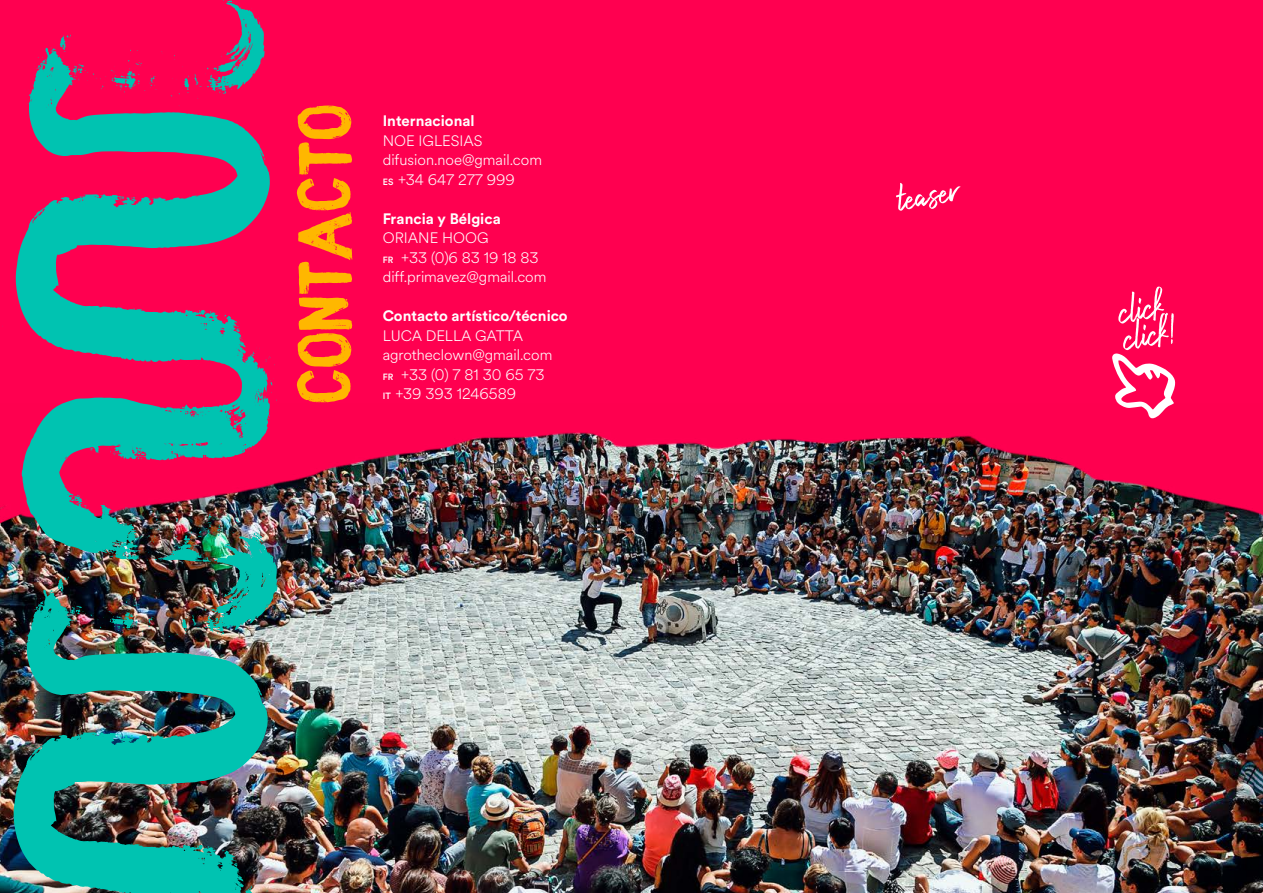
<style>
.page{position:relative;width:1263px;height:893px;background:#fff}
.page>*{position:absolute;margin:0;border:0;box-sizing:border-box;transform-origin:0 0}
.t1{font:82.5px "Fibre Vintage";color:#ffb700}
.t2{font:54px "Harista";color:#fff}
.t3{font:300 15px/19.5px "Circular Spotify Text";color:#fff}
.t4{font:700 15px "Circular Std";color:#fff}
.s1{font-family:"Circular Std";font-weight:500;font-size:9px}
</style>
<div class="page">
<div style="left:0;top:0;width:1263px;height:648px;background:#ff0050"></div>
<img style="left:279px;top:432px;width:984px;height:461px">
<img style="left:0;top:0;width:279px;height:893px">
<svg style="left:1112px;top:353px;width:63px;height:66px"></svg>
<h1 class="t1" style="left:294px;top:404px;width:302px;rotate:-90deg">CONTACTo</h1>
<p class="t4" style="left:383px;top:111px;width:93px">Internacional</p>
<p class="t3" style="left:383px;top:131px;width:161px">NOE IGLESIAS difusion.noe@gmail.com<br><span class="s1">ES</span> +34 647 277 999</p>
<p class="t4" style="left:383px;top:209px;width:120px">Francia y Bélgica</p>
<p class="t3" style="left:383px;top:228px;width:165px">ORIANE HOOG<br><span class="s1">FR</span> +33 (0)6 83 19 18 83 diff.primavez@gmail.com</p>
<p class="t4" style="left:383px;top:306px;width:186px">Contacto artístico/técnico</p>
<p class="t3" style="left:383px;top:326px;width:171px">LUCA DELLA GATTA agrotheclown@gmail.com<br><span class="s1">FR</span> +33 (0) 7 81 30 65 73</p>
<p class="t3" style="left:383px;top:384px;width:135px"><span class="s1">IT</span> +39 393 1246589</p>
<h2 class="t2" style="left:890px;top:167px;width:66px;rotate:-10deg">teaser</h2>
<h2 class="t2" style="left:1111px;top:279px;width:53px;rotate:-10deg">click,</h2>
<h2 class="t2" style="left:1116px;top:306px;width:60px;rotate:-10deg">click!</h2>
</div>
